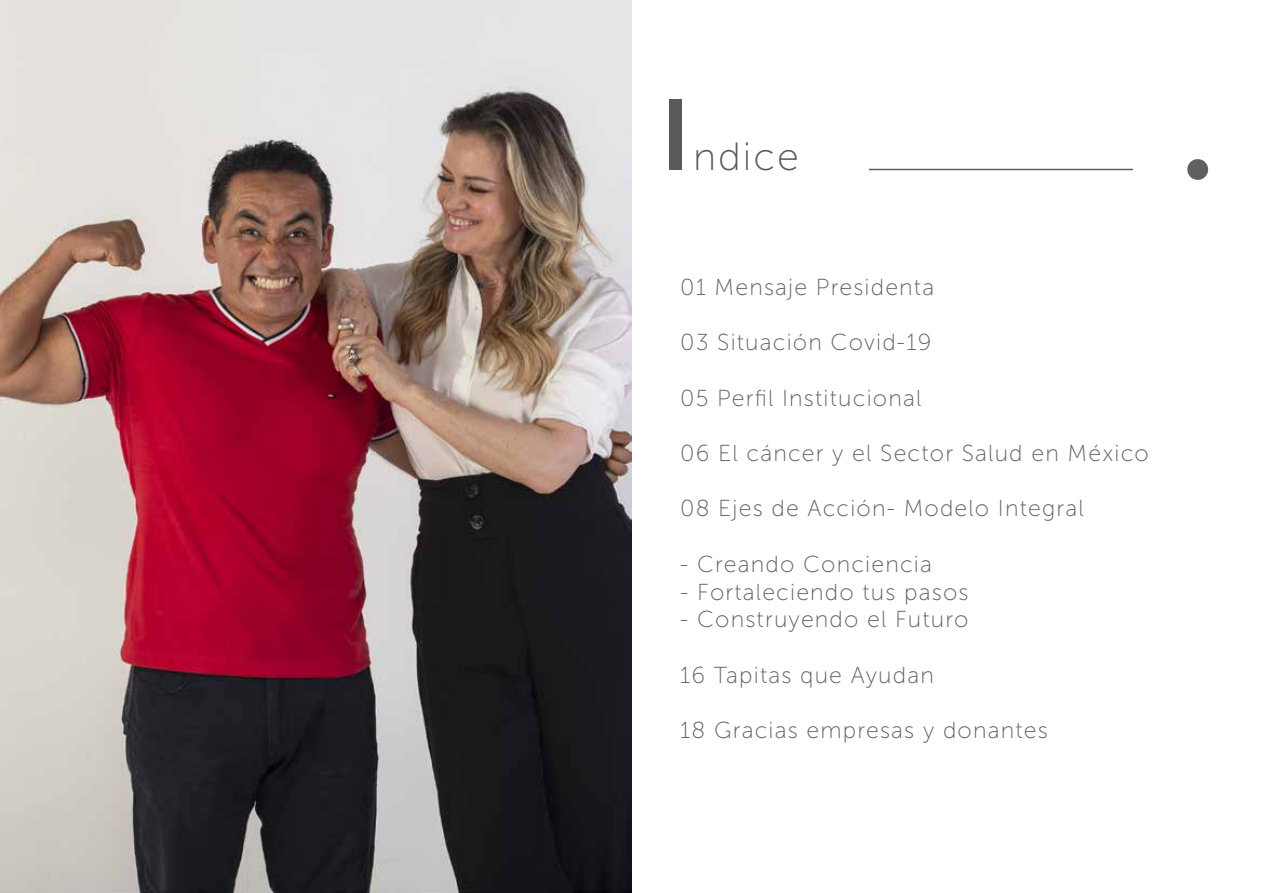
<style>
.page{position:relative;width:1263px;height:893px;background:#fff}
.page>*{position:absolute;margin:0;border:0;box-sizing:border-box;transform-origin:0 0}
.t1{font:99.3px "Museo Sans 700";color:#5b5a5a}
.t2{font:39.45px "Museo Sans 100";letter-spacing:.05em;color:#5b5a5a}
.t3{font:23.1px "Museo Sans 100";letter-spacing:.05em;color:#606060}
</style>
<div class="page">
<hr style="left:869px;top:169px;width:264px;height:1px;background:#606060">
<div style="left:1187px;top:159px;width:21px;height:21px;background:#606060;border-radius:50%"></div>
<img style="left:0;top:0;width:632px;height:892px">
<h1 class="t1" style="left:660px;top:80px;width:32px">I</h1>
<h2 class="t2" style="left:693px;top:135px;width:107px">ndice</h2>
<p class="t3" style="left:680px;top:275px;width:256px">01 Mensaje Presidenta</p>
<p class="t3" style="left:680px;top:330px;width:253px">03 Situación Covid-19</p>
<p class="t3" style="left:680px;top:385px;width:243px">05 Perfil Institucional</p>
<p class="t3" style="left:680px;top:441px;width:470px">06 El cáncer y el Sector Salud en México</p>
<p class="t3" style="left:680px;top:496px;width:405px">08 Ejes de Acción- Modelo Integral</p>
<p class="t3" style="left:680px;top:552px;width:253px">- Creando Conciencia</p>
<p class="t3" style="left:680px;top:579px;width:290px">- Fortaleciendo tus pasos</p>
<p class="t3" style="left:680px;top:607px;width:290px">- Construyendo el Futuro</p>
<p class="t3" style="left:680px;top:663px;width:255px">16 Tapitas que Ayudan</p>
<p class="t3" style="left:680px;top:718px;width:369px">18 Gracias empresas y donantes</p>
</div>
